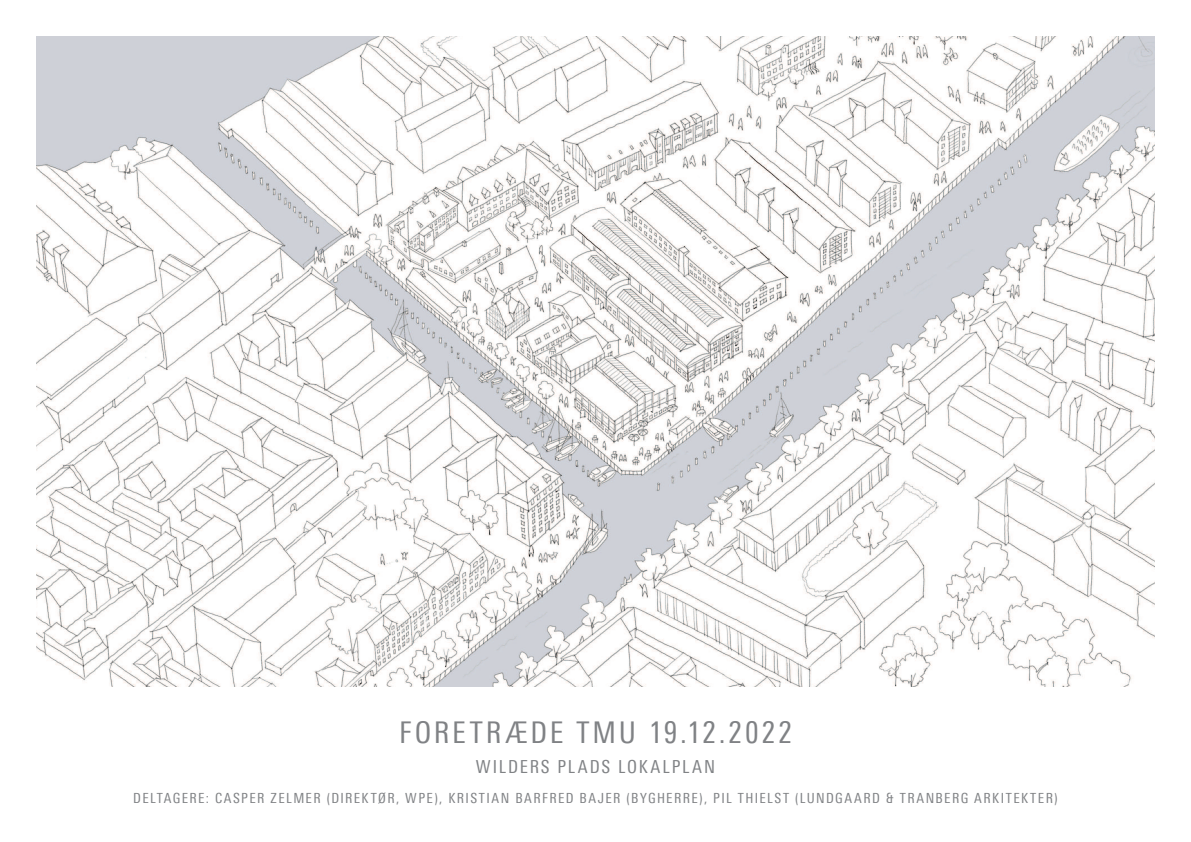
<style>
.page{position:relative;width:1191px;height:842px;background:#fff}
.page>*{position:absolute;margin:0;border:0;box-sizing:border-box;transform-origin:0 0}
.t1{font:condensed 30px "Univers Next Pro";letter-spacing:.1em;color:#808285}
.t2{font:condensed 18px "Univers Next Pro";letter-spacing:.105em;color:#808285}
.t3{font:condensed 14px "Univers Next Pro";letter-spacing:.1em;color:#808285}
</style>
<div class="page">
<img style="left:36px;top:36px;width:1119px;height:651px">
<h1 class="t1" style="left:399px;top:720px;width:394px">FORETRÆDE TMU 19.12.2022</h1>
<p class="t2" style="left:476px;top:760px;width:241px">WILDERS PLADS LOKALPLAN</p>
<p class="t3" style="left:133px;top:793px;width:926px">DELTAGERE: CASPER ZELMER (DIREKTØR, WPE), KRISTIAN BARFRED BAJER (BYGHERRE), PIL THIELST (LUNDGAARD &amp; TRANBERG ARKITEKTER)</p>
</div>
